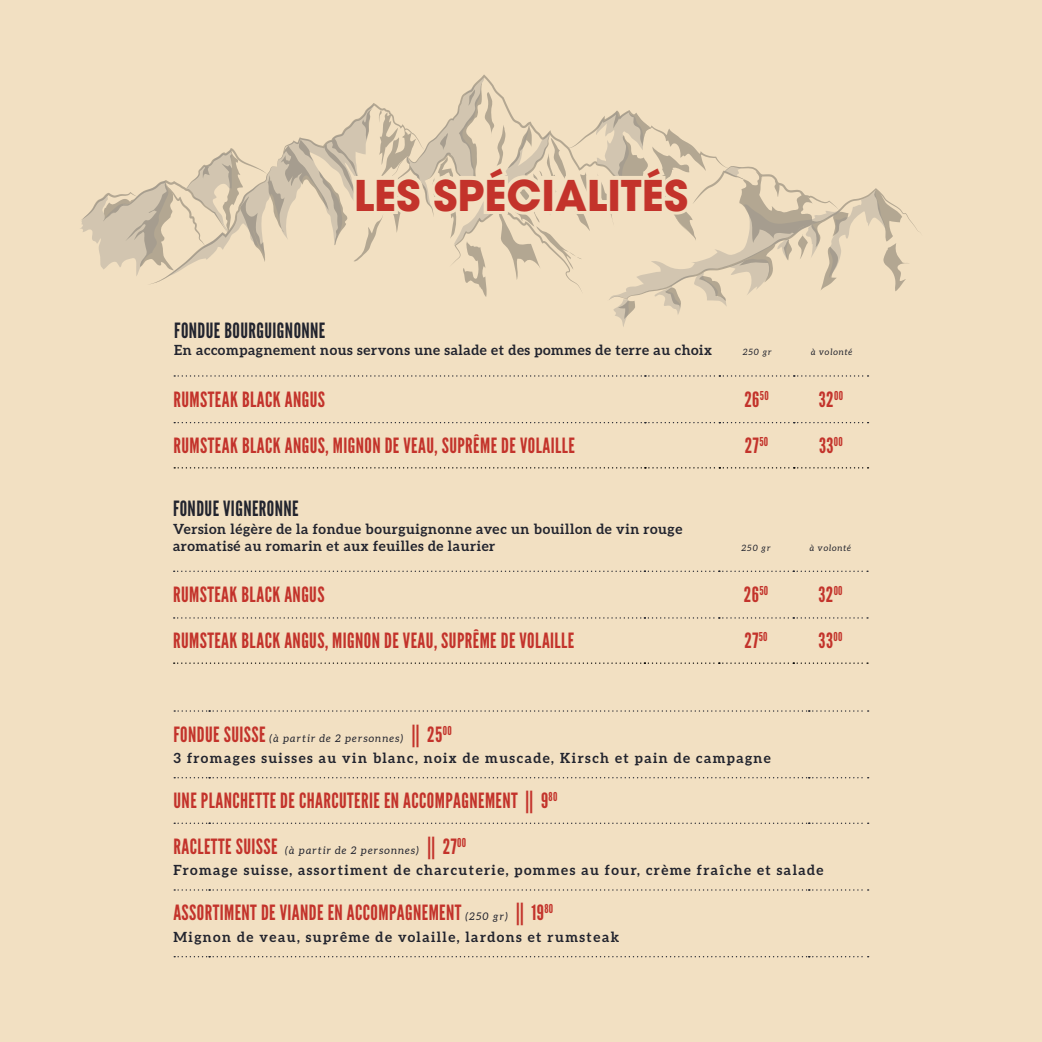
<style>
.page{position:relative;width:1042px;height:1042px;background:#f2e0c2}
.page>*{position:absolute;margin:0;border:0;box-sizing:border-box;transform-origin:0 0}
.t1{font:700 42px "Avant Garde LT";color:#c3332b}
.t2{font:21px "League Gothic";letter-spacing:.02em;color:#c3332b}
.t3{font:21px "League Gothic";letter-spacing:.02em;color:#22242e}
.t4{font:700 14px "Aleo";letter-spacing:.09em;color:#22242e}
.t5{font:700 14px/17.5px "Aleo";letter-spacing:.04em;color:#22242e}
.t6{font:italic 10.5px "Aleo";letter-spacing:.1em;color:#22242e}
.t7{font:italic 8.75px "Aleo";letter-spacing:.1em;color:#22242e}
.s1{font-family:"League Gothic";font-style:normal;font-size:21px;color:#c3332b}
.s2{font-family:"Aleo";font-style:italic;font-size:10.5px;color:#22242e}
</style>
<div class="page">
<svg style="left:174px;top:956px;width:694px;height:1px"></svg>
<svg style="left:174px;top:710px;width:694px;height:1px"></svg>
<svg style="left:174px;top:822px;width:694px;height:2px"></svg>
<svg style="left:174px;top:889px;width:694px;height:1px"></svg>
<svg style="left:174px;top:777px;width:694px;height:1px"></svg>
<svg style="left:79px;top:77px;width:844px;height:250px;background:#e9d8bc"></svg>
<svg style="left:174px;top:375px;width:694px;height:2px"></svg>
<svg style="left:174px;top:422px;width:694px;height:1px"></svg>
<svg style="left:174px;top:467px;width:694px;height:1px"></svg>
<svg style="left:174px;top:570px;width:694px;height:2px"></svg>
<svg style="left:174px;top:617px;width:694px;height:1px"></svg>
<svg style="left:174px;top:662px;width:694px;height:2px"></svg>
<h1 class="t1" style="left:354px;top:168px;width:336px">LES SPÉCIALITÉS</h1>
<p class="t3" style="left:174px;top:318px;width:153px">FONDUE BOURGUIGNONNE</p>
<p class="t5" style="left:174px;top:341px;width:539px">En accompagnement nous servons une salade et des pommes de terre au choix</p>
<p class="t7" style="left:743px;top:347px;width:30px">250 gr</p>
<p class="t7" style="left:811px;top:347px;width:43px">à volonté</p>
<p class="t2" style="left:173px;top:387px;width:153px">RUMSTEAK BLACK ANGUS</p>
<p class="t2" style="left:744px;top:387px;width:26px">26<sup>50</sup></p>
<p class="t2" style="left:819px;top:387px;width:26px">32<sup>00</sup></p>
<p class="t2" style="left:173px;top:433px;width:403px">RUMSTEAK BLACK ANGUS, MIGNON DE VEAU, SUPRÊME DE VOLAILLE</p>
<p class="t2" style="left:745px;top:433px;width:25px">27<sup>50</sup></p>
<p class="t2" style="left:819px;top:433px;width:25px">33<sup>00</sup></p>
<p class="t3" style="left:173px;top:496px;width:127px">FONDUE VIGNERONNE</p>
<p class="t5" style="left:173px;top:519px;width:511px">Version légère de la fondue bourguignonne avec un bouillon de vin rouge aromatisé au romarin et aux feuilles de laurier</p>
<p class="t7" style="left:741px;top:543px;width:30px">250 gr</p>
<p class="t7" style="left:810px;top:543px;width:43px">à volonté</p>
<p class="t2" style="left:173px;top:582px;width:153px">RUMSTEAK BLACK ANGUS</p>
<p class="t2" style="left:744px;top:582px;width:26px">26<sup>50</sup></p>
<p class="t2" style="left:818px;top:582px;width:26px">32<sup>00</sup></p>
<p class="t2" style="left:173px;top:628px;width:403px">RUMSTEAK BLACK ANGUS, MIGNON DE VEAU, SUPRÊME DE VOLAILLE</p>
<p class="t2" style="left:744px;top:628px;width:25px">27<sup>50</sup></p>
<p class="t2" style="left:818px;top:628px;width:25px">33<sup>00</sup></p>
<p class="t6" style="left:173px;top:732px;width:280px"><span class="s1">FONDUE SUISSE</span> (à partir de 2 personnes) <span class="s1">|| 25</span><sup>00</sup></p>
<p class="t4" style="left:173px;top:750px;width:599px">3 fromages suisses au vin blanc, noix de muscade, Kirsch et pain de campagne</p>
<p class="t2" style="left:173px;top:788px;width:385px">UNE PLANCHETTE DE CHARCUTERIE EN ACCOMPAGNEMENT || 9<sup>80</sup></p>
<p class="t6" style="left:173px;top:844px;width:294px"><span class="s1">RACLETTE SUISSE</span> (à partir de 2 personnes) <span class="s1">|| 27</span><sup>00</sup></p>
<p class="t4" style="left:173px;top:862px;width:651px">Fromage suisse, assortiment de charcuterie, pommes au four, crème fraîche et salade</p>
<p class="t2" style="left:173px;top:900px;width:381px">ASSORTIMENT DE VIANDE EN ACCOMPAGNEMENT <span class="s2">(250 gr)</span> || 19<sup>80</sup></p>
<p class="t4" style="left:173px;top:928px;width:447px">Mignon de veau, suprême de volaille, lardons et rumsteak</p>
</div>
